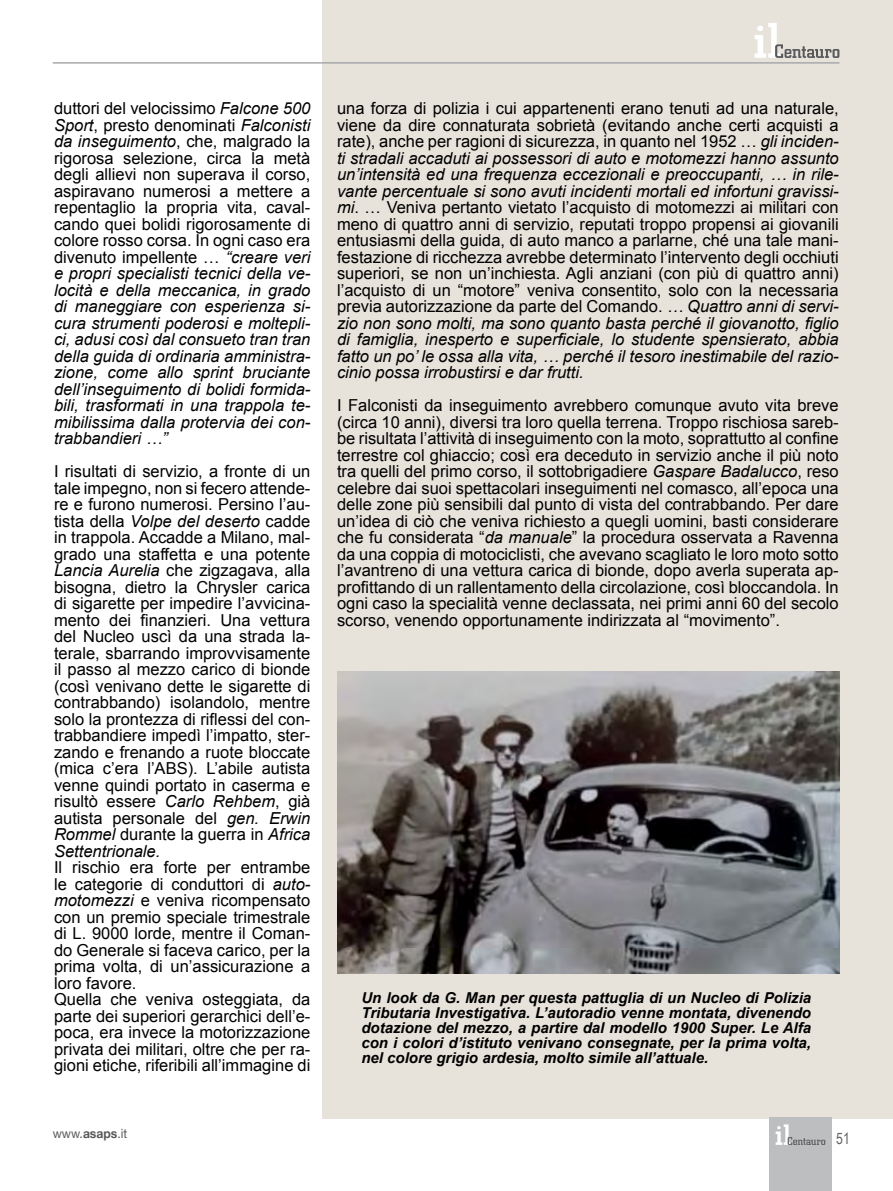
<style>
.page{position:relative;width:893px;height:1191px;background:#fff}
.page>*{position:absolute;margin:0;border:0;box-sizing:border-box;transform-origin:0 0}
.t1{font:16.5px/16.5px "Arial";color:#000;text-align:justify}
.t2{font:italic 16.5px/16.5px "Arial";color:#000;text-align:justify}
.t3{font:15.75px "Arial Narrow";color:#636466;scale:.95 1}
.t4{font:italic 700 15px/15px "Arial";color:#000;text-align:justify}
.t5{font:12.75px "Helvetica Neue";color:#58595b;scale:.95 1}
.s1{font-style:normal}
.s2{font-style:italic}
.s3{font-weight:700}
</style>
<div class="page">
<div style="left:323px;top:0;width:570px;height:1118px;background:#e7e2da"></div>
<hr style="left:53px;top:62px;width:786px;height:2px;background:#a7a9ac">
<svg style="left:755px;top:23px;width:84px;height:35px"></svg>
<div style="left:770px;top:1117px;width:62px;height:74px;background:#bcbec0"></div>
<svg style="left:776px;top:1124px;width:49px;height:21px"></svg>
<img style="left:337px;top:671px;width:503px;height:302px">
<p class="t2" style="left:54px;top:100px;width:258px"><span class="s1">duttori del velocissimo</span> Falcone 500<br>Sport<span class="s1">, presto denominati</span> Falconisti da inseguimento<span class="s1">, che, malgrado la rigorosa selezione, circa la metà degli allievi non superava il corso, aspiravano numerosi a mettere a repentaglio la propria vita, caval&shy;cando quei bolidi rigorosamente di colore rosso corsa. In ogni caso era divenuto impellente …</span> “creare veri e propri specialisti tecnici della ve&shy;locità e della meccanica, in grado di maneggiare con esperienza si&shy;cura strumenti poderosi e moltepli&shy;ci, adusi così dal consueto tran tran della guida di ordinaria amministra&shy;zione, come allo sprint bruciante dell’inseguimento di bolidi formida&shy;bili, trasformati in una trappola te&shy;mibilissima dalla protervia dei con&shy;trabbandieri …”</p>
<p class="t1" style="left:54px;top:463px;width:258px">I risultati di servizio, a fronte di un tale impegno, non si fecero attende&shy;re e furono numerosi. Persino l’au&shy;tista della <span class="s2">Volpe del deserto</span> cadde in trappola. Accadde a Milano, mal&shy;grado una staffetta e una potente <span class="s2">Lancia Aurelia</span> che zigzagava, alla bisogna, dietro la Chrysler carica di sigarette per impedire l’avvicina&shy;mento dei finanzieri. Una vettura del Nucleo uscì da una strada la&shy;terale, sbarrando improvvisamente il passo al mezzo carico di bionde (così venivano dette le sigarette di contrabbando) isolandolo, mentre solo la prontezza di riflessi del con&shy;trabbandiere impedì l’impatto, ster&shy;zando e frenando a ruote bloccate (mica c’era l’ABS). L’abile autista venne quindi portato in caserma e risultò essere <span class="s2">Carlo Rehbem</span>, già autista personale del <span class="s2">gen. Erwin Rommel</span> durante la guerra in <span class="s2">Africa Settentrionale.</span></p>
<p class="t1" style="left:54px;top:859px;width:258px;text-align:left">Il rischio era forte per entrambe le categorie di conduttori di <span class="s2">auto&shy;motomezzi</span> e veniva ricompensato con un premio speciale trimestrale di L. 9000 lorde, mentre il Coman&shy;do Generale si faceva carico, per la prima volta, di un’assicurazione a loro favore.<br>Quella che veniva osteggiata, da parte dei superiori gerarchici dell’e&shy;poca, era invece la motorizzazione privata dei militari, oltre che per ra&shy;gioni etiche, riferibili all’immagine di</p>
<p class="t1" style="left:337px;top:100px;width:503px">una forza di polizia i cui appartenenti erano tenuti ad una naturale, viene da dire connaturata sobrietà (evitando anche certi acquisti a rate), anche per ragioni di sicurezza, in quanto nel 1952 … <span class="s2">gli inciden&shy;ti stradali accaduti ai possessori di auto e motomezzi hanno assunto un’intensità ed una frequenza eccezionali e preoccupanti, … in rile&shy;vante percentuale si sono avuti incidenti mortali ed infortuni gravissi&shy;mi</span>. … Veniva pertanto vietato l’acquisto di motomezzi ai militari con meno di quattro anni di servizio, reputati troppo propensi ai giovanili entusiasmi della guida, di auto manco a parlarne, ché una tale mani&shy;festazione di ricchezza avrebbe determinato l’intervento degli occhiuti superiori, se non un’inchiesta. Agli anziani (con più di quattro anni) l’acquisto di un “motore” veniva consentito, solo con la necessaria previa autorizzazione da parte del Comando. <span class="s2">… Quattro anni di servi&shy;zio non sono molti, ma sono quanto basta perché il giovanotto, figlio di famiglia, inesperto e superficiale, lo studente spensierato, abbia fatto un po’ le ossa alla vita, … perché il tesoro inestimabile del razio&shy;cinio possa irrobustirsi e dar frutti.</span></p>
<p class="t1" style="left:337px;top:397px;width:503px">I Falconisti da inseguimento avrebbero comunque avuto vita breve (circa 10 anni), diversi tra loro quella terrena. Troppo rischiosa sareb&shy;be risultata l’attività di inseguimento con la moto, soprattutto al confine terrestre col ghiaccio; così era deceduto in servizio anche il più noto tra quelli del primo corso, il sottobrigadiere <span class="s2">Gaspare Badalucco</span>, reso celebre dai suoi spettacolari inseguimenti nel comasco, all’epoca una delle zone più sensibili dal punto di vista del contrabbando. Per dare un’idea di ciò che veniva richiesto a quegli uomini, basti considerare che fu considerata “<span class="s2">da manuale</span>” la procedura osservata a Ravenna da una coppia di motociclisti, che avevano scagliato le loro moto sotto l’avantreno di una vettura carica di bionde, dopo averla superata ap&shy;profittando di un rallentamento della circolazione, così bloccandola. In ogni caso la specialità venne declassata, nei primi anni 60 del secolo scorso, venendo opportunamente indirizzata al “movimento”.</p>
<p class="t4" style="left:361px;top:991px;width:451px">Un look da G. Man per questa pattuglia di un Nucleo di Polizia Tributaria Investigativa. L’autoradio venne montata, divenendo dotazione del mezzo, a partire dal modello 1900 Super. Le Alfa con i colori d’istituto venivano consegnate, per la prima volta, nel colore grigio ardesia, molto simile all’attuale.</p>
<p class="t5" style="left:53px;top:1126px;width:80px">www.<span class="s3">asaps</span>.it</p>
<p class="t3" style="left:836px;top:1126px;width:16px">51</p>
</div>
